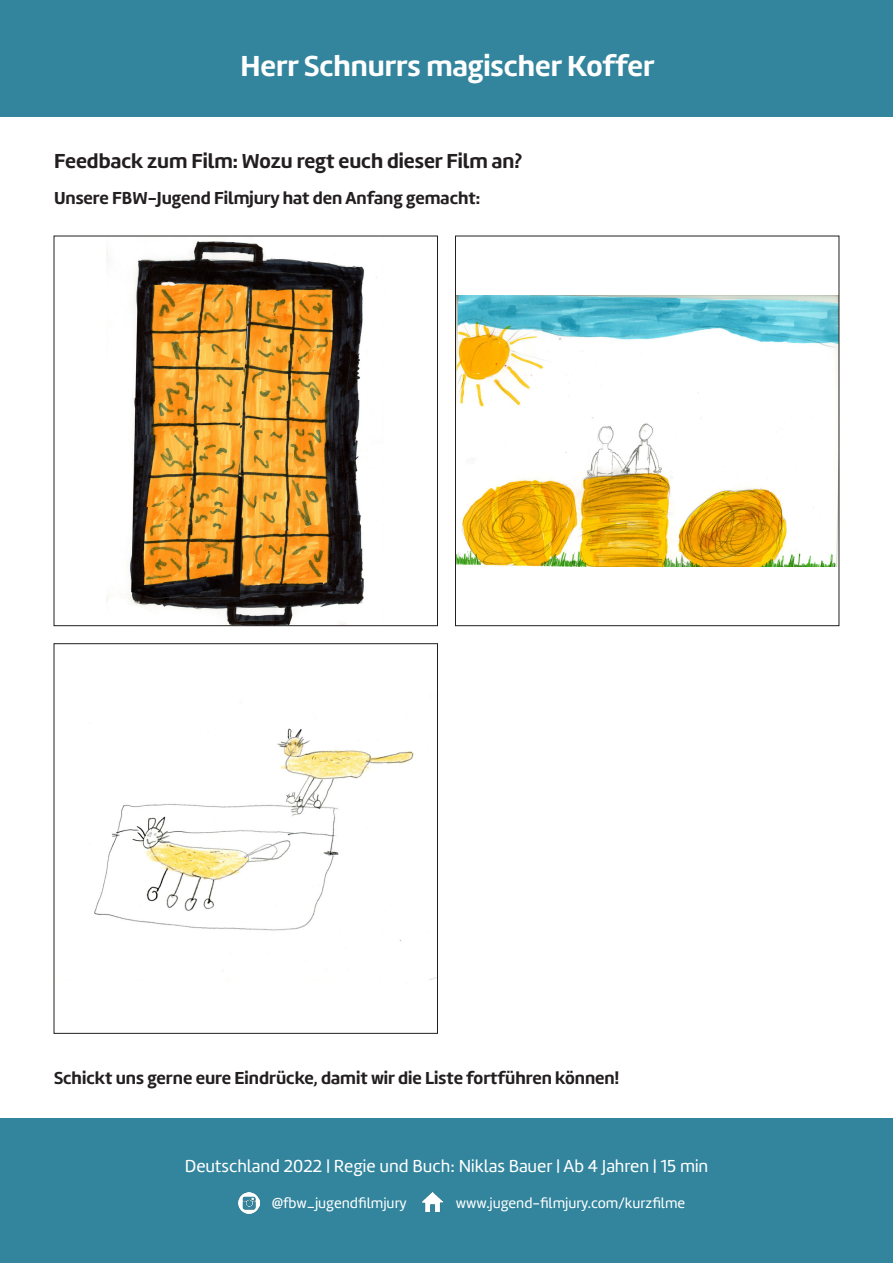
<style>
.page{position:relative;width:893px;height:1263px;background:#fff}
.page>*{position:absolute;margin:0;border:0;box-sizing:border-box;transform-origin:0 0}
.t1{font:30px "Amelia Basic Bold";color:#fff}
.t2{font:21px "Amelia Basic Bold";color:#231f20}
.t3{font:18px "Amelia Basic Bold";color:#231f20}
.t4{font:18px "Amelia Basic";color:#fff}
.t5{font:15px "Amelia Basic";color:#fff}
</style>
<div class="page">
<div style="left:0;top:0;width:893px;height:117px;background:#32859d"></div>
<div style="left:0;top:1118px;width:893px;height:145px;background:#32859d"></div>
<img style="left:239px;top:1193px;width:20px;height:20px">
<img style="left:423px;top:1193px;width:20px;height:18px">
<img style="left:106px;top:241px;width:271px;height:383px">
<div style="left:54px;top:236px;width:384px;height:390px;border:1px solid #231f20"></div>
<img style="left:457px;top:295px;width:380px;height:271px">
<div style="left:455px;top:236px;width:384px;height:390px;border:1px solid #231f20"></div>
<img style="left:94px;top:728px;width:342px;height:252px">
<div style="left:54px;top:643px;width:384px;height:390px;border:1px solid #231f20"></div>
<p class="t1" style="left:241px;top:48px;width:415px">Herr Schnurrs magischer Koffer</p>
<p class="t2" style="left:54px;top:149px;width:470px">Feedback zum Film: Wozu regt euch dieser Film an?</p>
<p class="t3" style="left:54px;top:188px;width:428px">Unsere FBW-Jugend Filmjury hat den Anfang gemacht:</p>
<p class="t3" style="left:54px;top:1067px;width:567px">Schickt uns gerne eure Eindrücke, damit wir die Liste fortführen können!</p>
<p class="t4" style="left:185px;top:1155px;width:525px">Deutschland 2022 | Regie und Buch: Niklas Bauer | Ab 4 Jahren | 15 min</p>
<p class="t5" style="left:272px;top:1194px;width:136px">@fbw_jugendfilmjury</p>
<p class="t5" style="left:456px;top:1194px;width:231px">www.jugend-filmjury.com/kurzfilme</p>
</div>
